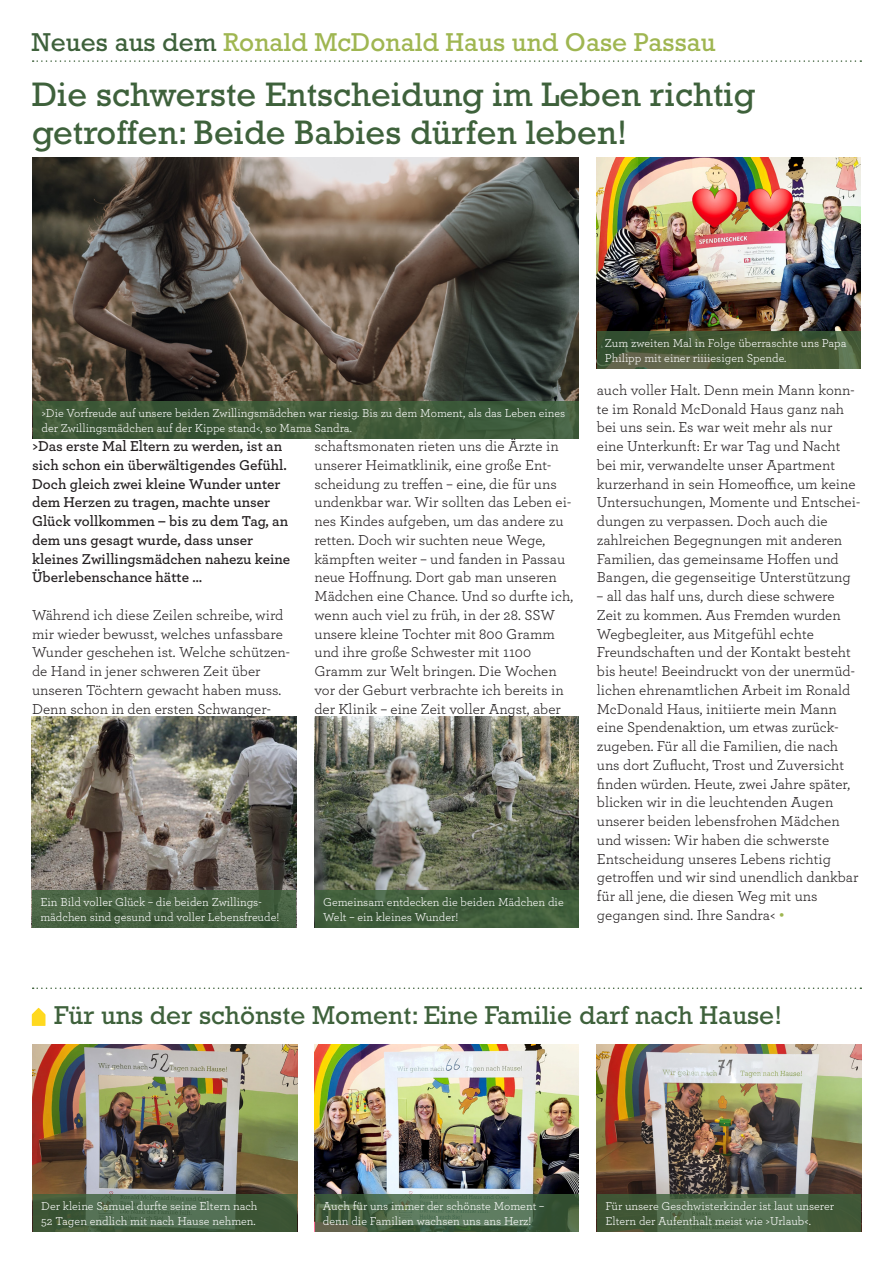
<style>
.page{position:relative;width:893px;height:1263px;background:#fff}
.page>*{position:absolute;margin:0;border:0;box-sizing:border-box;transform-origin:0 0}
.Small_Subheadline__23pt__Dark_Green{font:34.5px/37.5px "Rockwell Std";letter-spacing:.005em;color:#3e613b}
.Brand_Text_Flyer__17_5pt__Green{font:26.25px "Rockwell Std";letter-spacing:.005em;color:#3e613b}
.Brand_Text_Flyer__17_5pt__Green-2{font:26.25px "Rockwell Std";letter-spacing:.005em;color:#9fb651}
.Copy_Left__10pt__Black{font:15px/18.8px "Archer";color:#231f20}
.Copy_Left__10pt__Black-2{font:600 15px/18.8px "Archer";color:#231f20}
.Info_Text__8pt__White{font:12px/15px "Archer";color:#fff}
.s1{color:#3e613b}
.s2{font-family:"Rockwell Std";color:#9fb651}
</style>
<div class="page">
<svg style="left:33px;top:987px;width:828px;height:2px"></svg>
<svg style="left:33px;top:60px;width:828px;height:2px"></svg>
<img style="left:33px;top:1044px;width:264px;height:188px">
<svg style="left:34px;top:1194px;width:263px;height:38px"></svg>
<img style="left:314px;top:1044px;width:265px;height:188px">
<svg style="left:315px;top:1194px;width:264px;height:38px"></svg>
<img style="left:597px;top:1044px;width:264px;height:188px">
<svg style="left:598px;top:1194px;width:263px;height:38px"></svg>
<img style="left:596px;top:158px;width:265px;height:210px">
<svg style="left:597px;top:331px;width:264px;height:38px;fill:#475b36"></svg>
<img style="left:315px;top:717px;width:264px;height:173px">
<div style="left:315px;top:890px;width:264px;height:37px;background:#3e613b"></div>
<img style="left:32px;top:717px;width:264px;height:210px">
<svg style="left:33px;top:890px;width:263px;height:37px;fill:#486343"></svg>
<img style="left:33px;top:158px;width:546px;height:281px">
<svg style="left:34px;top:401px;width:545px;height:38px;fill:#3e5938"></svg>
<svg style="left:32px;top:1008px;width:13px;height:18px"></svg>
<p class="Brand_Text_Flyer__17_5pt__Green-2" style="left:32px;top:27px;width:685px"><span class="s1">Neues aus dem</span> Ronald McDonald Haus und Oase Passau</p>
<p class="Small_Subheadline__23pt__Dark_Green" style="left:32px;top:76px;width:725px">Die schwerste Entscheidung im Leben richtig getroffen: Beide Babies dürfen leben!</p>
<p class="Info_Text__8pt__White" style="left:41px;top:405px;width:525px">&gt;Die Vorfreude auf unsere beiden Zwillingsmädchen war riesig. Bis zu dem Moment, als das Leben eines der Zwillingsmädchen auf der Kippe stand&lt;, so Mama Sandra.</p>
<p class="Copy_Left__10pt__Black-2" style="left:32px;top:436px;width:260px">&gt;Das erste Mal Eltern zu werden, ist an sich schon ein überwältigendes Gefühl.<br>Doch gleich zwei kleine Wunder unter dem Herzen zu tragen, machte unser Glück vollkommen – bis zu dem Tag, an dem uns gesagt wurde, dass unser kleines Zwillingsmädchen nahezu keine Überlebenschance hätte …</p>
<p class="Copy_Left__10pt__Black" style="left:32px;top:605px;width:259px">Während ich diese Zeilen schreibe, wird mir wieder bewusst, welches unfassbare Wunder geschehen ist. Welche schützen&shy;de Hand in jener schweren Zeit über unseren Töchtern gewacht haben muss.</p>
<p class="Copy_Left__10pt__Black" style="left:32px;top:699px;width:241px">Denn schon in den ersten Schwanger-</p>
<p class="Copy_Left__10pt__Black" style="left:314px;top:436px;width:260px">schaftsmonaten rieten uns die Ärzte in unserer Heimatklinik, eine große Ent&shy;scheidung zu treffen – eine, die für uns undenkbar war. Wir sollten das Leben ei&shy;nes Kindes aufgeben, um das andere zu retten. Doch wir suchten neue Wege, kämpften weiter – und fanden in Passau neue Hoffnung. Dort gab man unseren Mädchen eine Chance. Und so durfte ich, wenn auch viel zu früh, in der 28. SSW unsere kleine Tochter mit 800 Gramm und ihre große Schwester mit 1100<br>Gramm zur Welt bringen. Die Wochen vor der Geburt verbrachte ich bereits in der Klinik – eine Zeit voller Angst, aber</p>
<p class="Info_Text__8pt__White" style="left:40px;top:893px;width:240px">Ein Bild voller Glück – die beiden Zwillings&shy;mädchen sind gesund und voller Lebensfreude!</p>
<p class="Info_Text__8pt__White" style="left:323px;top:893px;width:242px">Gemeinsam entdecken die beiden Mädchen die<br>Welt – ein kleines Wunder!</p>
<p class="Info_Text__8pt__White" style="left:605px;top:335px;width:243px">Zum zweiten Mal in Folge überraschte uns Papa<br>Philipp mit einer riiiiesigen Spende.</p>
<p class="Copy_Left__10pt__Black" style="left:597px;top:380px;width:265px">auch voller Halt. Denn mein Mann konn&shy;te im Ronald McDonald Haus ganz nah bei uns sein. Es war weit mehr als nur eine Unterkunft: Er war Tag und Nacht bei mir, verwandelte unser Apartment kurzerhand in sein Homeoffice, um keine Untersuchungen, Momente und Entschei&shy;dungen zu verpassen. Doch auch die zahlreichen Begegnungen mit anderen Familien, das gemeinsame Hoffen und Bangen, die gegenseitige Unterstützung</p>
<p class="Copy_Left__10pt__Black" style="left:597px;top:586px;width:263px">– all das half uns, durch diese schwere Zeit zu kommen. Aus Fremden wurden Wegbegleiter, aus Mitgefühl echte Freundschaften und der Kontakt besteht bis heute! Beeindruckt von der unermüd&shy;lichen ehrenamtlichen Arbeit im Ronald McDonald Haus, initiierte mein Mann eine Spendenaktion, um etwas zurück&shy;zugeben. Für all die Familien, die nach uns dort Zuflucht, Trost und Zuversicht finden würden. Heute, zwei Jahre später, blicken wir in die leuchtenden Augen unserer beiden lebensfrohen Mädchen und wissen: Wir haben die schwerste Entscheidung unseres Lebens richtig getroffen und wir sind unendlich dankbar für all jene, die diesen Weg mit uns gegangen sind. Ihre Sandra&lt; <span class="s2">•</span></p>
<p class="Brand_Text_Flyer__17_5pt__Green" style="left:54px;top:999px;width:730px">Für uns der schönste Moment: Eine Familie darf nach Hause!</p>
<p class="Info_Text__8pt__White" style="left:41px;top:1198px;width:218px">Der kleine Samuel durfte seine Eltern nach</p>
<p class="Info_Text__8pt__White" style="left:41px;top:1213px;width:216px">52 Tagen endlich mit nach Hause nehmen.</p>
<p class="Info_Text__8pt__White" style="left:323px;top:1198px;width:223px">Auch für uns immer der schönste Moment – denn die Familien wachsen uns ans Herz!</p>
<p class="Info_Text__8pt__White" style="left:605px;top:1198px;width:230px">Für unsere Geschwisterkinder ist laut unserer<br>Eltern der Aufenthalt meist wie &gt;Urlaub&lt;.</p>
</div>
